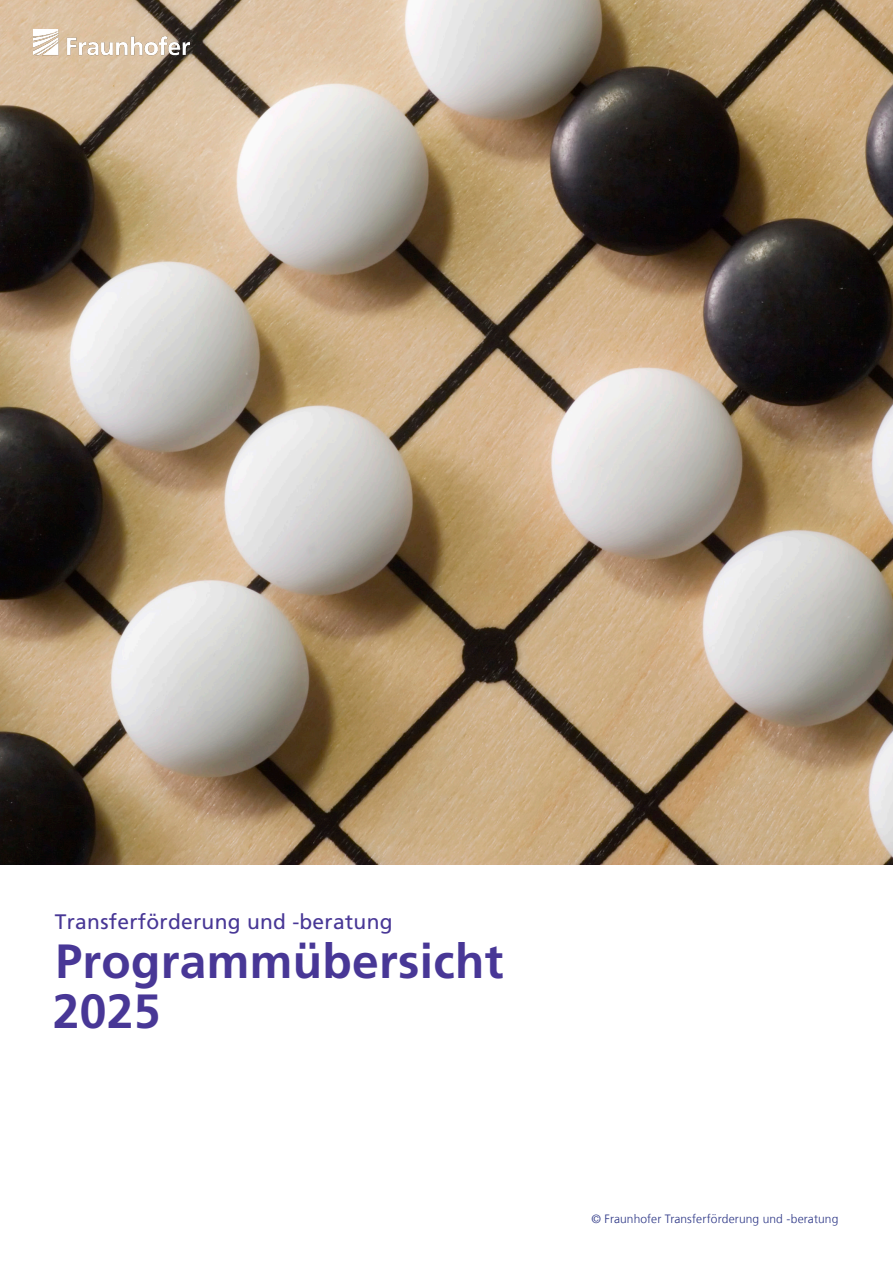
<style>
.page{position:relative;width:893px;height:1263px;background:#fff}
.page>*{position:absolute;margin:0;border:0;box-sizing:border-box;transform-origin:0 0}
.GrafikText{font:700 48px/49.5px "Frutiger LT Com";letter-spacing:.005em;color:#483796}
.GrafikText-2{font:21px "Frutiger LT Com";letter-spacing:.015em;color:#483796}
.t1{font:300 12px "Frutiger LT Com";letter-spacing:.01em;color:#2b3585}
</style>
<div class="page">
<img style="left:0;top:0;width:893px;height:864px">
<img style="left:34px;top:30px;width:155px;height:25px">
<p class="GrafikText-2" style="left:55px;top:909px;width:339px">Transferförderung und -beratung</p>
<p class="GrafikText" style="left:53px;top:937px;width:452px">Programmübersicht<br>2025</p>
<p class="t1" style="left:592px;top:1212px;width:248px">© Fraunhofer Transferförderung und -beratung</p>
</div>
